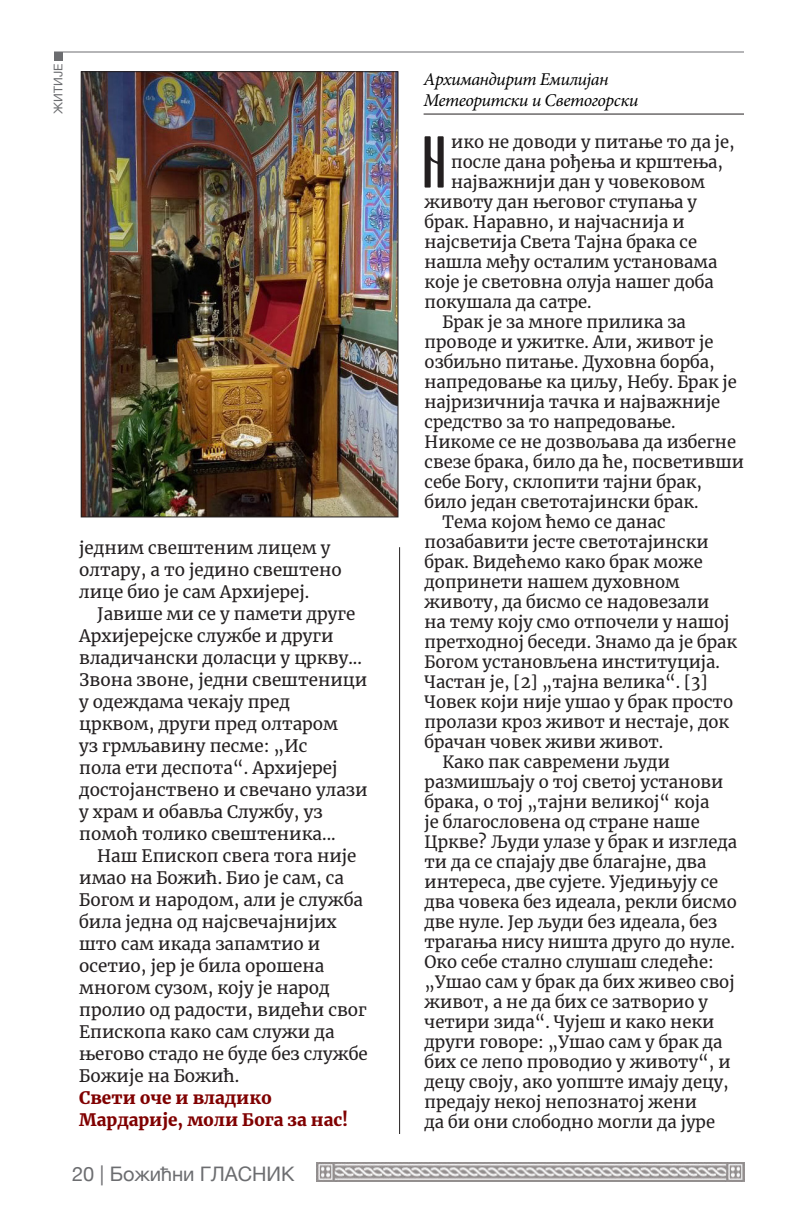
<style>
.page{position:relative;width:792px;height:1224px;background:#fff}
.page>*{position:absolute;margin:0;border:0;box-sizing:border-box;transform-origin:0 0}
.t1{font:76.4px "Blagovest 1";color:#231f20}
.t2{font:20px "Helvetica Neue";color:#6c6d70}
.Glasnik_Author{font:italic 18px "Minion Pro";letter-spacing:-.025em;color:#000}
.t3{font:17px/22px "Merriweather";color:#231f20}
.t4{font:900 17px/22px "Merriweather";color:#800000}
.t5{font:16.8px/20px "Merriweather";color:#231f20}
.t6{font:12px "Helvetica Neue";color:#6c6d70}
</style>
<div class="page">
<img style="left:316px;top:1162px;width:429px;height:20px">
<hr style="left:54px;top:52px;width:690px;height:1px;background:#6c6d70">
<div style="left:54px;top:52px;width:9px;height:9px;background:#6c6d70"></div>
<hr style="left:399px;top:547px;width:1px;height:587px;background:#231f20">
<hr style="left:424px;top:114px;width:320px;height:1px;background:#231f20">
<img style="left:83px;top:73px;width:313px;height:442px">
<div style="left:81px;top:71px;width:317px;height:446px;border:1px solid #231f20"></div>
<p class="t6" style="left:50px;top:114px;width:52px;rotate:-90deg">ЖИТИЈЕ</p>
<p class="t3" style="left:79px;top:536px;width:264px">једним свештеним лицем у олтару, а то једино свештено лице био је сам Архијереј.</p>
<p class="t3" style="left:79px;top:602px;width:290px;text-indent:18px">Јавише ми се у памети друге<br>Архијерејске службе и други владичански доласци у цркву...<br>Звона звоне, једни свештеници у одеждама чекају пред црквом, други пред олтаром<br>уз грмљавину песме: „Ис<br>пола ети деспота“. Архијереј достојанствено и свечано улази у храм и обавља Службу, уз помоћ толико свештеника...</p>
<p class="t3" style="left:79px;top:844px;width:290px;text-indent:18px">Наш Епископ свега тога није имао на Божић. Био је сам, са<br>Богом и народом, али је служба била једна од најсвечајнијих што сам икада запамтио и осетио, јер је била орошена многом сузом, коју је народ пролио од радости, видећи свог<br>Епископа како сам служи да његово стадо не буде без службе<br>Божије на Божић.</p>
<p class="t4" style="left:79px;top:1086px;width:271px">Свети оче и владико<br>Мардарије, моли Бога за нас!</p>
<p class="t2" style="left:72px;top:1159px;width:224px">20 | Божићни ГЛАСНИК</p>
<p class="Glasnik_Author" style="left:424px;top:67px;width:187px">Архимандирит Емилијан</p>
<p class="Glasnik_Author" style="left:424px;top:88px;width:216px">Метеоритски и Светогорски</p>
<p class="t1" style="left:422px;top:122px;width:27px">Н</p>
<p class="t5" style="left:451px;top:131px;width:285px">ико не доводи у питање то да је,</p>
<p class="t5" style="left:451px;top:151px;width:273px">после дана рођења и крштења,</p>
<p class="t5" style="left:451px;top:171px;width:255px">најважнији дан у човековом</p>
<p class="t5" style="left:425px;top:191px;width:274px">животу дан његовог ступања у</p>
<p class="t5" style="left:425px;top:211px;width:262px">брак. Наравно, и најчаснија и</p>
<p class="t5" style="left:425px;top:231px;width:274px">најсветија Света Тајна брака се</p>
<p class="t5" style="left:425px;top:251px;width:294px">нашла међу осталим установама</p>
<p class="t5" style="left:425px;top:271px;width:291px">које је световна олуја нашег доба</p>
<p class="t5" style="left:425px;top:291px;width:169px">покушала да сатре.</p>
<p class="t5" style="left:425px;top:311px;width:321px;text-indent:18px">Брак је за многе прилика за проводе и ужитке. Али, живот је озбиљно питање. Духовна борба, напредовање ка циљу, Небу. Брак је најризичнија тачка и најважније средство за то напредовање.<br>Никоме се не дозвољава да избегне свезе брака, било да ће, посветивши себе Богу, склопити тајни брак, било један светотајински брак.</p>
<p class="t5" style="left:425px;top:511px;width:314px;text-indent:18px">Тема којом ћемо се данас позабавити јесте светотајински брак. Видећемо како брак може допринети нашем духовном животу, да бисмо се надовезали<br>на тему коју смо отпочели у нашој претходној беседи. Знамо да је брак<br>Богом установљена институција.<br>Частан је, [2] „тајна велика“. [3]<br>Човек који није ушао у брак просто пролази кроз живот и нестаје, док брачан човек живи живот.</p>
<p class="t5" style="left:425px;top:751px;width:314px;text-indent:18px">Како пак савремени људи размишљају о тој светој установи брака, о тој „тајни великој“ која<br>је благословена од стране наше<br>Цркве? Људи улазе у брак и изгледа ти да се спајају две благајне, два интереса, две сујете. Уједињују се два човека без идеала, рекли бисмо две нуле. Јер људи без идеала, без трагања нису ништа друго до нуле.<br>Око себе стално слушаш следеће: „Ушао сам у брак да бих живео свој живот, а не да бих се затворио у четири зида“. Чујеш и како неки други говоре: „Ушао сам у брак да бих се лепо проводио у животу“, и децу своју, ако уопште имају децу, предају некој непознатој жени<br>да би они слободно могли да јуре</p>
</div>
